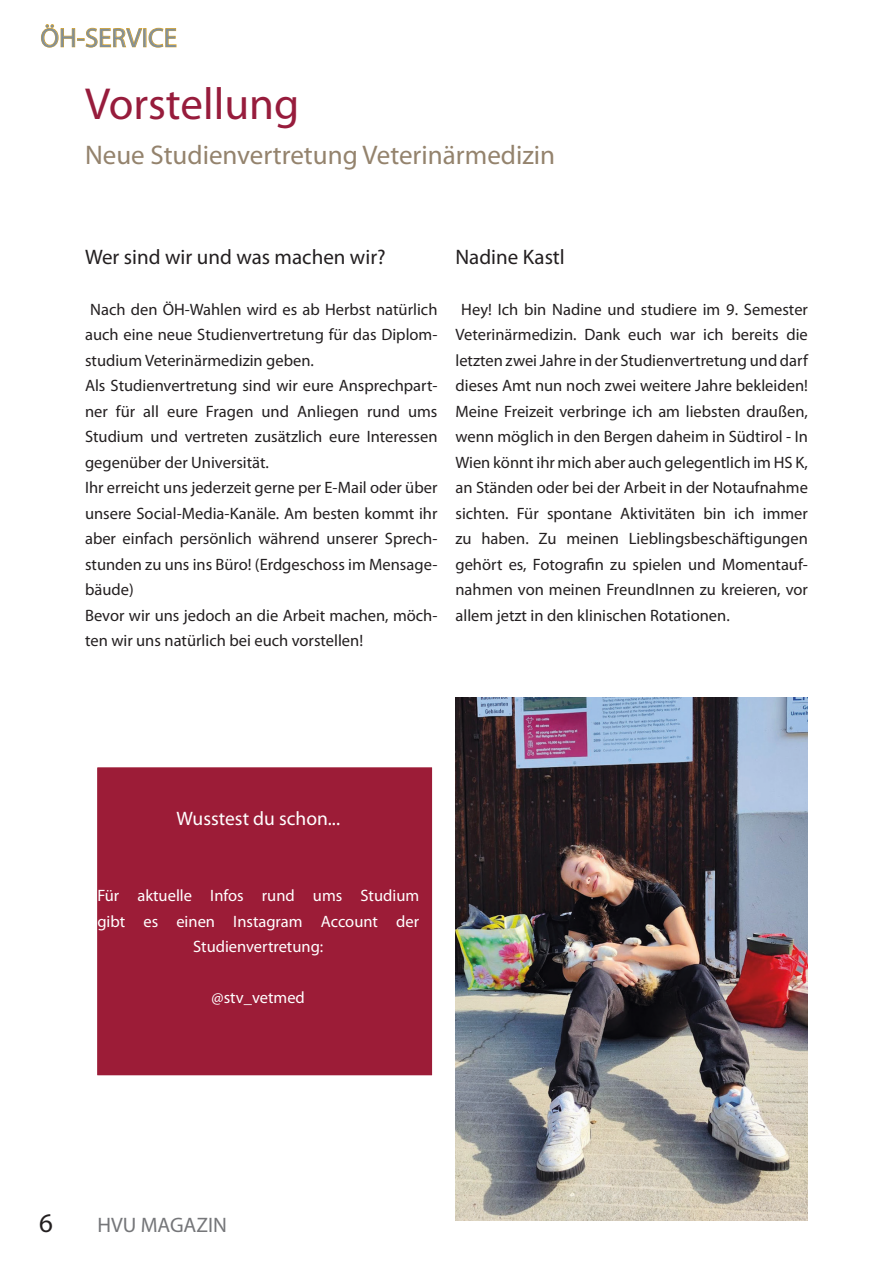
<style>
.page{position:relative;width:893px;height:1263px;background:#fff}
.page>*{position:absolute;margin:0;border:0;box-sizing:border-box;transform-origin:0 0}
.t1{font:45px "Myriad Pro";color:#971c3c}
.t2{font:27px "Myriad Pro";color:#94836d}
.t3{font:27px "Myriad Pro";color:#828f96}
.t4{font:27px "Myriad Pro";color:#231f20}
.t5{font:21px "Myriad Pro";color:#231f20}
.t6{font:21px "Myriad Pro";color:#757679}
.t7{font:19.5px "Myriad Pro";color:#fff}
.t8{font:16.5px/25.5px "Myriad Pro";color:#231f20}
.t9{font:16.5px/25.5px "Myriad Pro";color:#fff;text-align:center}
</style>
<div class="page">
<svg style="left:41px;top:24px;width:136px;height:24px"></svg>
<div style="left:97px;top:767px;width:336px;height:309px;background:#9c1c37"></div>
<div style="left:102px;top:772px;width:326px;height:299px;border:2px solid #9c1c37"></div>
<img style="left:455px;top:697px;width:353px;height:523px">
<h2 class="t3" style="left:40px;top:21px;width:138px">ÖH-SERVICE</h2>
<h1 class="t1" style="left:85px;top:76px;width:216px">Vorstellung</h1>
<h2 class="t2" style="left:85px;top:138px;width:472px">Neue Studienvertretung Veterinärmedizin</h2>
<p class="t5" style="left:85px;top:244px;width:302px">Wer sind wir und was machen wir?</p>
<p class="t8" style="left:85px;top:296px;width:354px;text-indent:5px">Nach den ÖH-Wahlen wird es ab Herbst natürlich auch eine neue Studienvertretung für das Diplom&shy;studium Veterinärmedizin geben.<br>Als Studienvertretung sind wir eure Ansprechpart&shy;ner für all eure Fragen und Anliegen rund ums Studium und vertreten zusätzlich eure Interessen gegenüber der Universität.<br>Ihr erreicht uns jederzeit gerne per E-Mail oder über unsere Social-Media-Kanäle. Am besten kommt ihr aber einfach persönlich während unserer Sprech&shy;stunden zu uns ins Büro! (Erdgeschoss im Mensage&shy;bäude)<br>Bevor wir uns jedoch an die Arbeit machen, möch&shy;ten wir uns natürlich bei euch vorstellen!</p>
<p class="t5" style="left:455px;top:244px;width:111px">Nadine Kastl</p>
<p class="t8" style="left:455px;top:296px;width:354px;text-align:justify;text-indent:6px">Hey! Ich bin Nadine und studiere im 9. Semester Veterinärmedizin. Dank euch war ich bereits die letzten zwei Jahre in der Studienvertretung und darf dieses Amt nun noch zwei weitere Jahre bekleiden!<br>Meine Freizeit verbringe ich am liebsten draußen, wenn möglich in den Bergen daheim in Südtirol - In Wien könnt ihr mich aber auch gelegentlich im HS K, an Ständen oder bei der Arbeit in der Notaufnahme sichten. Für spontane Aktivitäten bin ich immer zu haben. Zu meinen Lieblingsbeschäftigungen gehört es, Fotografin zu spielen und Momentauf&shy;nahmen von meinen FreundInnen zu kreieren, vor allem jetzt in den klinischen Rotationen.</p>
<p class="t7" style="left:176px;top:806px;width:165px">Wusstest du schon...</p>
<p class="t9" style="left:97px;top:882px;width:323px">Für aktuelle Infos rund ums Studium gibt es einen Instagram Account der<br>Studienvertretung:</p>
<p class="t9" style="left:212px;top:984px;width:95px">@stv_vetmed</p>
<h2 class="t4" style="left:39px;top:1206px;width:15px">6</h2>
<p class="t6" style="left:97px;top:1212px;width:131px">HVU MAGAZIN</p>
</div>
